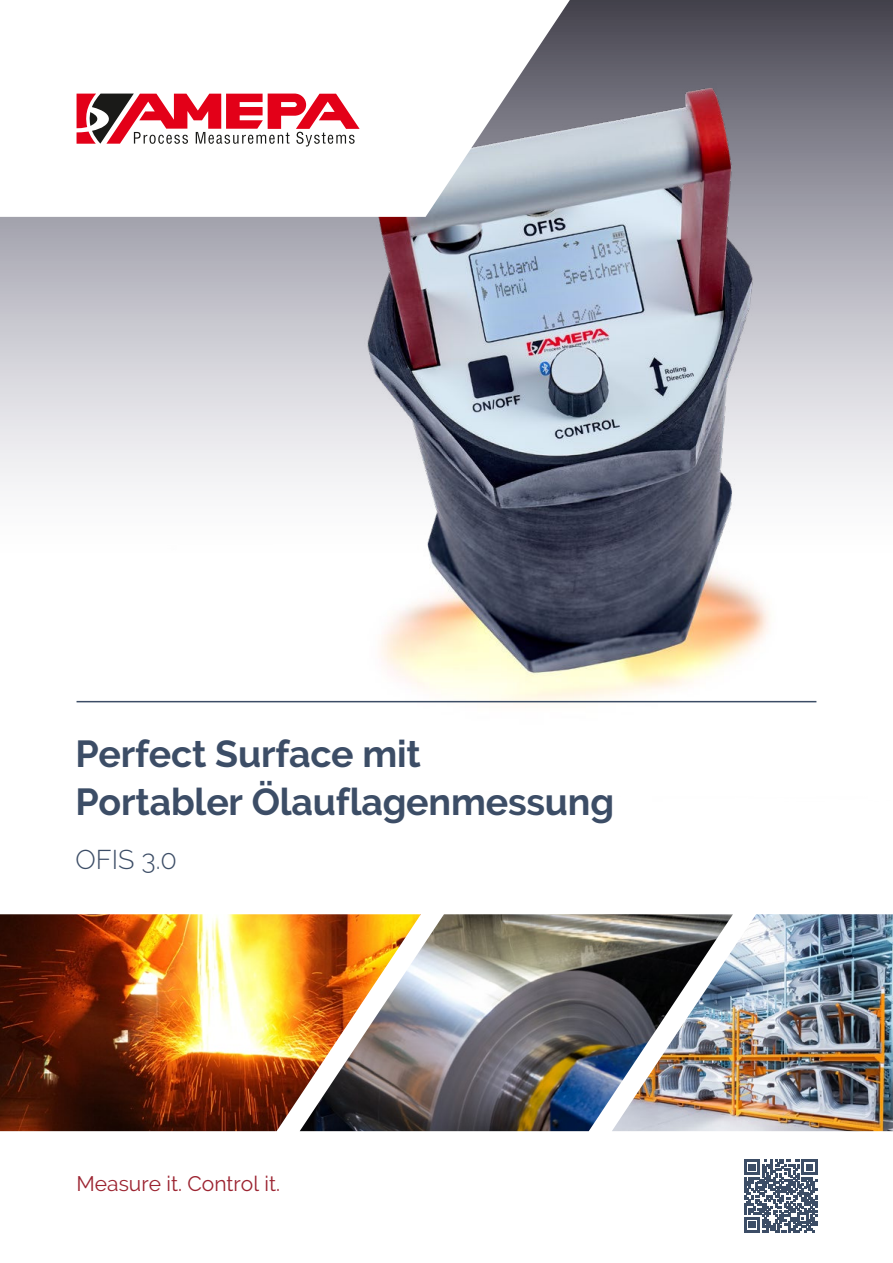
<style>
.page{position:relative;width:893px;height:1263px;background:#fff}
.page>*{position:absolute;margin:0;border:0;box-sizing:border-box;transform-origin:0 0}
.t1{font:700 37.5px/48px "Raleway";letter-spacing:-.005em;color:#3c4d66}
.t2{font:300 27px "Raleway";color:#3c4d66}
.t3{font:21px "Raleway";color:#9c2431}
</style>
<div class="page">
<svg style="left:0;top:217px;width:167px;height:486px"></svg>
<img style="left:167px;top:0;width:726px;height:704px">
<svg style="left:0;top:0;width:570px;height:217px"></svg>
<svg style="left:77px;top:94px;width:283px;height:53px"></svg>
<hr style="left:77px;top:701px;width:739px;height:1px;background:#3c4d66">
<img style="left:0;top:914px;width:300px;height:217px">
<img style="left:733px;top:914px;width:160px;height:217px">
<img style="left:300px;top:914px;width:433px;height:217px">
<svg style="left:744px;top:1159px;width:73px;height:73px"></svg>
<p class="t1" style="left:75px;top:730px;width:540px">Perfect Surface mit<br>Portabler Ölauflagenmessung</p>
<p class="t2" style="left:75px;top:849px;width:103px">OFIS 3.0</p>
<p class="t3" style="left:77px;top:1175px;width:205px">Measure it. Control it.</p>
</div>
